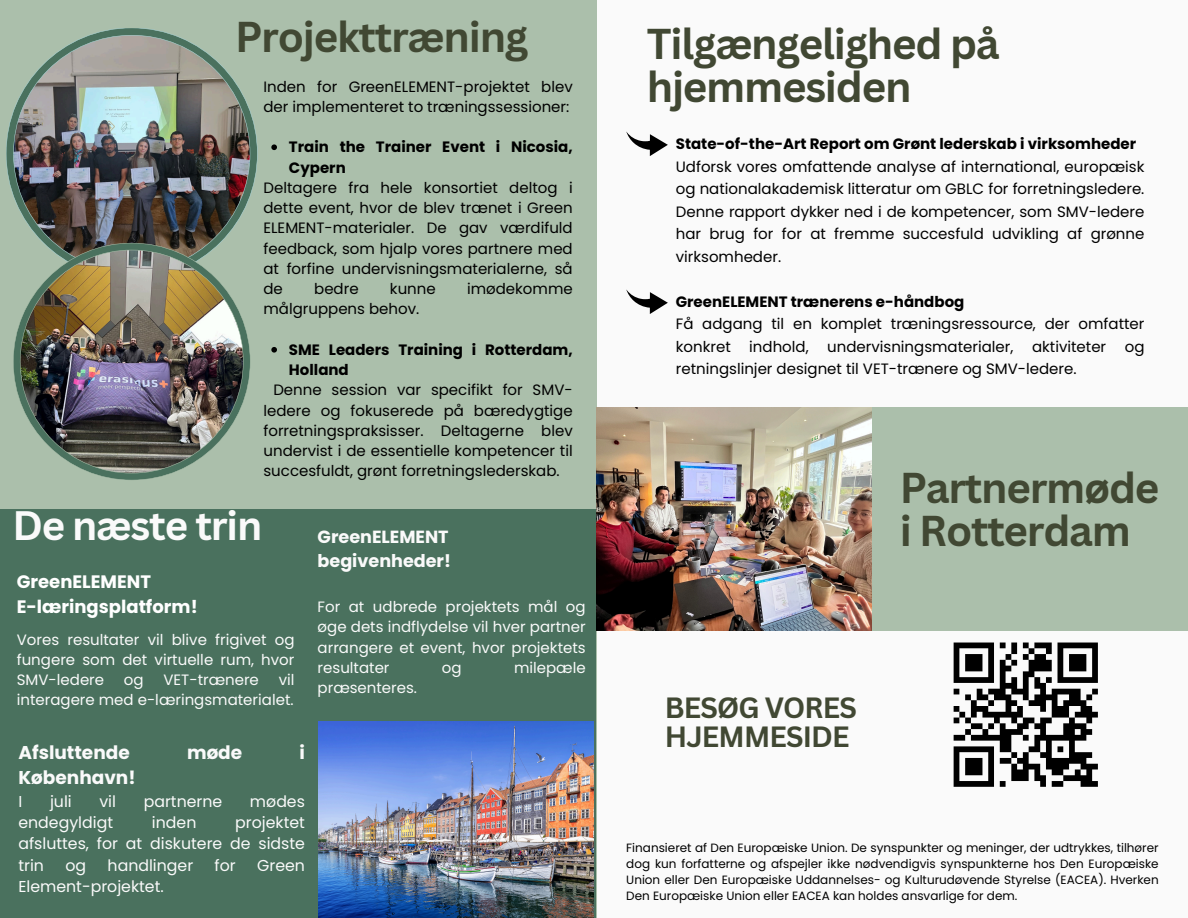
<style>
.page{position:relative;width:1188px;height:918px;background:#fafafa}
.page>*{position:absolute;margin:0;border:0;box-sizing:border-box;transform-origin:0 0}
.t1{font:700 42px/42.8px "Canva Sans";letter-spacing:-.03em;color:#414833}
.t2{font:700 40.05px "Canva Sans";letter-spacing:-.03em;color:#fafafa}
.t3{font:700 28.5px/29px "Canva Sans";letter-spacing:-.03em;color:#414833}
.t4{font:700 18.45px "Poppins";color:#fafafa}
.t5{font:700 18px/24.8px "Poppins";color:#fff}
.t6{font:700 17.55px/23.7px "Poppins";color:#fafafa}
.t7{font:15.75px/21.3px "Poppins";color:#fafafa;text-align:justify}
.t8{font:15px/20.2px "Poppins";color:#000}
.t9{font:15px/20.2px "Poppins";color:#fafafa;text-align:justify}
.t10{font:700 15px/20.2px "Poppins";color:#000}
.t11{font:12px/16px "Poppins";color:#000;text-align:justify}
.s1{font-weight:700}
</style>
<div class="page">
<div style="left:0;top:0;width:597px;height:918px;background:#abbfab"></div>
<img style="left:597px;top:407px;width:275px;height:224px">
<div style="left:0;top:509px;width:596px;height:409px;background:#4a715e"></div>
<img style="left:318px;top:721px;width:276px;height:197px">
<div style="left:872px;top:407px;width:316px;height:224px;background:#abbfab"></div>
<div style="left:1058px;top:643px;width:40px;height:5px;background:#000"></div>
<div style="left:1069px;top:654px;width:17px;height:6px;background:#000"></div>
<div style="left:1069px;top:660px;width:17px;height:6px;background:#000"></div>
<div style="left:1069px;top:666px;width:17px;height:5px;background:#000"></div>
<svg style="left:1092px;top:648px;width:6px;height:29px"></svg>
<div style="left:1058px;top:677px;width:40px;height:6px;background:#000"></div>
<div style="left:1052px;top:689px;width:29px;height:5px;background:#000"></div>
<div style="left:1069px;top:694px;width:12px;height:6px;background:#000"></div>
<svg style="left:1086px;top:689px;width:12px;height:11px"></svg>
<div style="left:1063px;top:700px;width:23px;height:6px;background:#000"></div>
<div style="left:1052px;top:706px;width:17px;height:6px;background:#000"></div>
<div style="left:1081px;top:706px;width:11px;height:6px;background:#000"></div>
<div style="left:1052px;top:712px;width:17px;height:6px;background:#000"></div>
<div style="left:1075px;top:712px;width:23px;height:6px;background:#000"></div>
<svg style="left:1069px;top:718px;width:6px;height:5px"></svg>
<svg style="left:1086px;top:718px;width:6px;height:5px"></svg>
<div style="left:1063px;top:723px;width:23px;height:6px;background:#000"></div>
<div style="left:1063px;top:729px;width:12px;height:6px;background:#000"></div>
<div style="left:1081px;top:729px;width:11px;height:6px;background:#000"></div>
<div style="left:1034px;top:735px;width:52px;height:6px;background:#000"></div>
<svg style="left:1069px;top:741px;width:6px;height:11px"></svg>
<div style="left:1069px;top:752px;width:23px;height:6px;background:#000"></div>
<div style="left:1046px;top:758px;width:40px;height:6px;background:#000"></div>
<div style="left:1046px;top:764px;width:23px;height:5px;background:#000"></div>
<div style="left:1081px;top:764px;width:17px;height:5px;background:#000"></div>
<svg style="left:1075px;top:769px;width:17px;height:6px"></svg>
<div style="left:1063px;top:775px;width:29px;height:6px;background:#000"></div>
<svg style="left:954px;top:643px;width:109px;height:144px"></svg>
<div style="left:1052px;top:781px;width:11px;height:6px;background:#000"></div>
<div style="left:1081px;top:781px;width:17px;height:6px;background:#000"></div>
<img style="left:6px;top:28px;width:252px;height:215px">
<img style="left:13px;top:243px;width:238px;height:237px">
<svg style="left:626px;top:131px;width:42px;height:25px"></svg>
<svg style="left:271px;top:144px;width:6px;height:6px"></svg>
<svg style="left:271px;top:347px;width:6px;height:6px"></svg>
<svg style="left:626px;top:289px;width:42px;height:25px"></svg>
<h4 class="t1" style="left:235px;top:14px;width:295px">Projekttræning</h4>
<p class="t8" style="left:263px;top:76px;width:311px">Inden for GreenELEMENT-projektet blev der implementeret to træningssessioner:</p>
<h4 class="t10" style="left:289px;top:137px;width:285px">Train the Trainer Event i Nicosia,<br>Cypern</h4>
<p class="t8" style="left:263px;top:177px;width:311px;text-align:justify">Deltagere fra hele konsortiet deltog i dette event, hvor de blev trænet i Green ELEMENT-materialer. De gav værdifuld feedback, som hjalp vores partnere med at forfine undervisningsmaterialerne, så de</p>
<p class="t8" style="left:314px;top:279px;width:46px">bedre</p>
<p class="t8" style="left:390px;top:279px;width:47px">kunne</p>
<p class="t8" style="left:467px;top:279px;width:107px">imødekomme</p>
<p class="t8" style="left:263px;top:299px;width:157px">målgruppens behov.</p>
<h4 class="t10" style="left:289px;top:339px;width:285px">SME Leaders Training i Rotterdam,<br>Holland</h4>
<p class="t8" style="left:263px;top:380px;width:311px;text-align:justify;text-indent:10px">Denne session var specifikt for SMV&shy;ledere og fokuserede på bæredygtige forretningspraksisser. Deltagerne blev undervist i de essentielle kompetencer til succesfuldt, grønt forretningslederskab.</p>
<h3 class="t2" style="left:12px;top:498px;width:251px">De næste trin</h3>
<h4 class="t5" style="left:17px;top:569px;width:182px">GreenELEMENT<br>E-læringsplatform!</h4>
<h1 class="t9" style="left:17px;top:629px;width:279px">Vores resultater vil blive frigivet og fungere som det virtuelle rum, hvor SMV-ledere</h1>
<h1 class="t9" style="left:17px;top:670px;width:279px;text-align:right">vil<br>interagere med e-læringsmaterialet.</h1>
<h1 class="t9" style="left:124px;top:670px;width:21px">og</h1>
<h1 class="t9" style="left:163px;top:670px;width:97px">VET-trænere</h1>
<p class="t6" style="left:318px;top:525px;width:135px">GreenELEMENT begivenheder!</p>
<p class="t9" style="left:318px;top:597px;width:270px">For at udbrede projektets mål og øge dets indflydelse vil hver partner arrangere et event, hvor projektets resultater</p>
<p class="t9" style="left:442px;top:657px;width:21px">og</p>
<p class="t9" style="left:514px;top:657px;width:73px">milepæle</p>
<p class="t9" style="left:318px;top:678px;width:101px">præsenteres.</p>
<h4 class="t4" style="left:18px;top:740px;width:113px">Afsluttende</h4>
<h4 class="t4" style="left:187px;top:740px;width:57px">møde</h4>
<h4 class="t4" style="left:300px;top:740px;width:7px">i</h4>
<h4 class="t4" style="left:18px;top:765px;width:119px">København!</h4>
<h4 class="t7" style="left:18px;top:790px;width:5px">I</h4>
<h4 class="t7" style="left:50px;top:790px;width:23px">juli</h4>
<h4 class="t7" style="left:99px;top:790px;width:18px">vil</h4>
<h4 class="t7" style="left:144px;top:790px;width:80px">partnerne</h4>
<h4 class="t7" style="left:250px;top:790px;width:57px">mødes</h4>
<h4 class="t7" style="left:18px;top:812px;width:96px">endegyldigt</h4>
<h4 class="t7" style="left:152px;top:812px;width:46px">inden</h4>
<h4 class="t7" style="left:18px;top:812px;width:288px;text-indent:217px">projektet afsluttes, for at diskutere de sidste trin</h4>
<h4 class="t7" style="left:65px;top:854px;width:22px">og</h4>
<h4 class="t7" style="left:108px;top:854px;width:87px">handlinger</h4>
<h4 class="t7" style="left:215px;top:854px;width:23px">for</h4>
<h4 class="t7" style="left:257px;top:854px;width:49px">Green</h4>
<h4 class="t7" style="left:18px;top:876px;width:147px">Element-projektet.</h4>
<h3 class="t1" style="left:647px;top:21px;width:354px">Tilgængelighed på hjemmesiden</h3>
<h4 class="t8" style="left:676px;top:133px;width:470px;line-height:22.5px"><span class="s1">State-of-the-Art Report om Grønt lederskab i virksomheder </span>Udforsk vores omfattende analyse af international, europæisk og nationalakademisk litteratur om GBLC for forretningsledere.<br>Denne rapport dykker ned i de kompetencer, som SMV-ledere har brug for for at fremme succesfuld udvikling af grønne virksomheder.</h4>
<h4 class="t8" style="left:676px;top:290px;width:470px;line-height:22.5px"><span class="s1">GreenELEMENT trænerens e-håndbog<br></span>Få adgang til en komplet træningsressource, der omfatter konkret indhold, undervisningsmaterialer, aktiviteter og retningslinjer designet til VET-trænere og SMV-ledere.</h4>
<h4 class="t1" style="left:900px;top:466px;width:261px">Partnermøde i Rotterdam</h4>
<h1 class="t3" style="left:665px;top:693px;width:194px">BESØG VORES<br>HJEMMESIDE</h1>
<h1 class="t11" style="left:626px;top:840px;width:534px">Finansieret af Den Europæiske Union. De synspunkter og meninger, der udtrykkes, tilhører dog kun forfatterne og afspejler ikke nødvendigvis synspunkterne hos Den Europæiske Union eller Den Europæiske Uddannelses- og Kulturudøvende Styrelse (EACEA). Hverken Den Europæiske Union eller EACEA kan holdes ansvarlige for dem.</h1>
</div>
